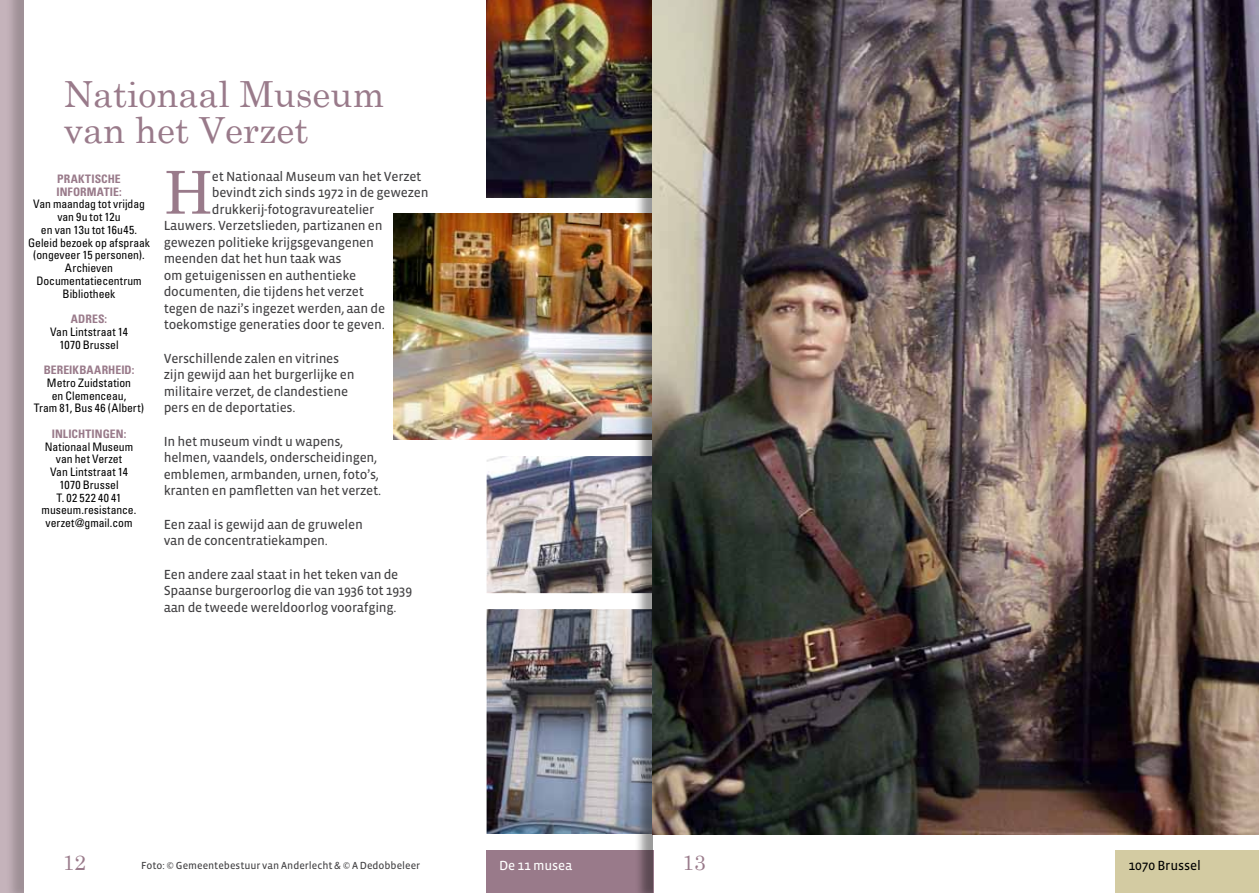
<style>
.page{position:relative;width:1259px;height:893px;background:#fff}
.page>*{position:absolute;margin:0;border:0;box-sizing:border-box;transform-origin:0 0}
.t1{font:59.25px "Century Schoolbook";color:#997a8a}
.t2{font:36px/36px "Century Schoolbook";color:#997a8a}
.t3{font:21px "Century Schoolbook";color:#997a8a}
.t4{font:13.5px/16.5px "Vista Sans Reg";letter-spacing:-.02em;color:#414042}
.t5{font:13.5px "Vista Sans Reg";letter-spacing:-.01em;color:#000}
.t6{font:13.5px "Vista Sans Reg";letter-spacing:-.01em;color:#fff}
.t7{font:condensed 11.7px/12.8px "Univers LT Std";color:#000;text-align:center}
.t8{font:700 condensed 11.7px/12.8px "Univers LT Std";letter-spacing:.005em;color:#997a8a}
.t9{font:10.5px "Vista Sans Reg";color:#414042}
</style>
<div class="page">
<div style="left:486px;top:850px;width:167px;height:43px;background:#997a8a"></div>
<div style="left:1115px;top:850px;width:144px;height:43px;background:#d3cba2"></div>
<div style="left:0;top:0;width:24px;height:893px;background:#c5b3bb"></div>
<img style="left:486px;top:0;width:166px;height:197px">
<img style="left:393px;top:213px;width:259px;height:226px">
<img style="left:486px;top:456px;width:166px;height:378px">
<div style="left:5px;top:0;width:147px;height:893px;background:#000;opacity:.2"></div>
<div style="left:24px;top:0;width:130px;height:893px;background:#fff"></div>
<img style="left:653px;top:0;width:606px;height:834px">
<h2 class="t2" style="left:64px;top:75px;width:322px">Nationaal Museum van het Verzet</h2>
<p class="t8" style="left:56px;top:172px;width:67px">PRAKTISCHE<br>INFORMATIE:</p>
<p class="t7" style="left:28px;top:198px;width:123px">Van maandag tot vrijdag van 9u tot 12u<br>en van 13u tot 16u45.<br>Geleid bezoek op afspraak (ongeveer 15 personen).<br>Archieven<br>Documentatiecentrum<br>Bibliotheek</p>
<p class="t8" style="left:71px;top:312px;width:38px">ADRES:</p>
<p class="t7" style="left:50px;top:325px;width:80px">Van Lintstraat 14<br>1070 Brussel</p>
<p class="t8" style="left:44px;top:363px;width:92px">BEREIKBAARHEID:</p>
<p class="t7" style="left:34px;top:376px;width:112px">Metro Zuidstation<br>en Clemenceau,<br>Tram 81, Bus 46 (Albert)</p>
<p class="t8" style="left:52px;top:427px;width:76px">INLICHTINGEN:</p>
<p class="t7" style="left:42px;top:440px;width:96px">Nationaal Museum van het Verzet<br>Van Lintstraat 14<br>1070 Brussel<br>T. 02 522 40 41 museum.resistance. verzet@gmail.com</p>
<h1 class="t1" style="left:164px;top:155px;width:51px">H</h1>
<p class="t4" style="left:212px;top:168px;width:211px">et Nationaal Museum van het Verzet</p>
<p class="t4" style="left:212px;top:185px;width:218px">bevindt zich sinds 1972 in de gewezen</p>
<p class="t4" style="left:212px;top:201px;width:164px">drukkerij-fotogravureatelier</p>
<p class="t4" style="left:164px;top:218px;width:220px">Lauwers. Verzetslieden, partizanen en</p>
<p class="t4" style="left:164px;top:234px;width:212px">gewezen politieke krijgsgevangenen</p>
<p class="t4" style="left:164px;top:251px;width:179px">meenden dat het hun taak was</p>
<p class="t4" style="left:164px;top:267px;width:194px">om getuigenissen en authentieke</p>
<p class="t4" style="left:164px;top:284px;width:202px">documenten, die tijdens het verzet</p>
<p class="t4" style="left:164px;top:300px;width:223px">tegen de nazi’s ingezet werden, aan de</p>
<p class="t4" style="left:164px;top:317px;width:222px">toekomstige generaties door te geven.</p>
<p class="t4" style="left:164px;top:350px;width:192px">Verschillende zalen en vitrines zijn gewijd aan het burgerlijke en militaire verzet, de clandestiene pers en de deportaties.</p>
<p class="t4" style="left:164px;top:433px;width:219px">In het museum vindt u wapens, helmen, vaandels, onderscheidingen, emblemen, armbanden, urnen, foto’s, kranten en pamfletten van het verzet.</p>
<p class="t4" style="left:164px;top:516px;width:201px">Een zaal is gewijd aan de gruwelen van de concentratiekampen.</p>
<p class="t4" style="left:164px;top:566px;width:250px">Een andere zaal staat in het teken van de<br>Spaanse burgeroorlog die van 1936 tot 1939 aan de tweede wereldoorlog voorafging.</p>
<h3 class="t3" style="left:63px;top:850px;width:25px">12</h3>
<p class="t9" style="left:141px;top:860px;width:281px">Foto: © Gemeentebestuur van Anderlecht &amp; © A Dedobbeleer</p>
<p class="t6" style="left:499px;top:858px;width:75px">De 11 musea</p>
<h3 class="t3" style="left:682px;top:849px;width:25px">13</h3>
<p class="t5" style="left:1128px;top:858px;width:74px">1070 Brussel</p>
</div>
